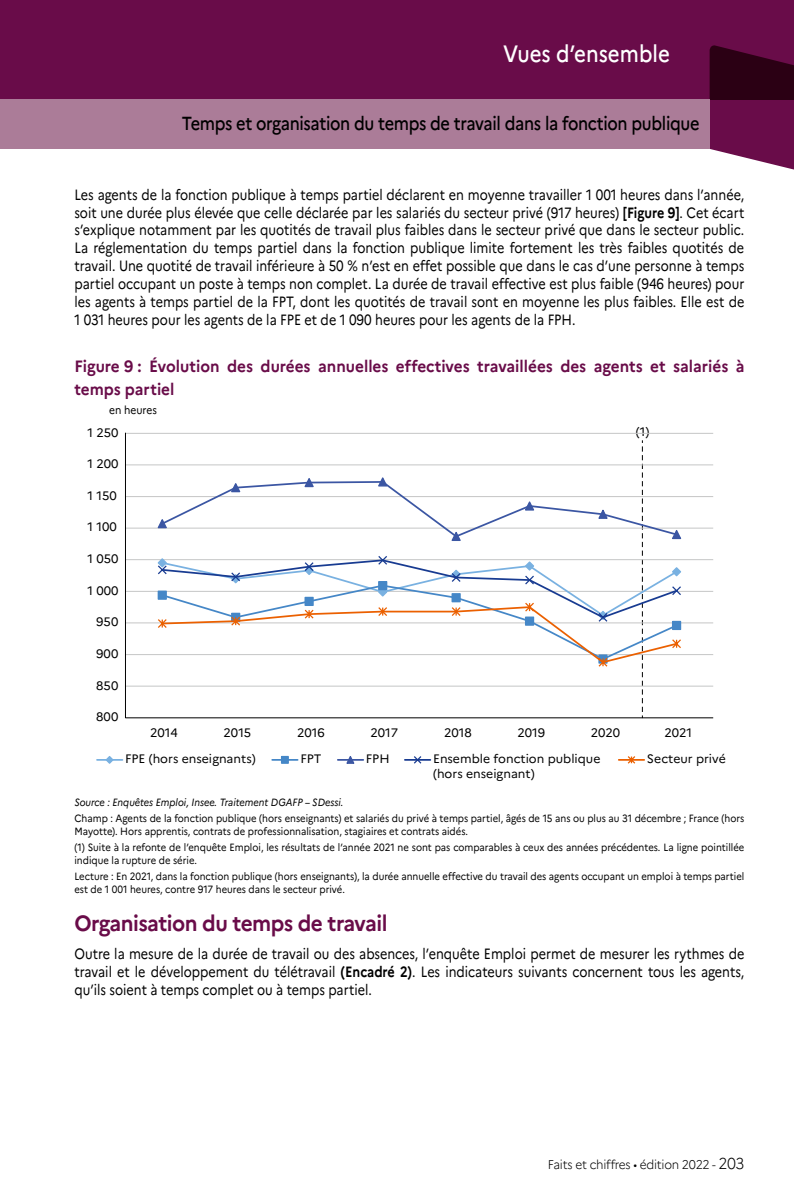
<style>
.page{position:relative;width:794px;height:1191px;background:#fff}
.page>*{position:absolute;margin:0;border:0;box-sizing:border-box;transform-origin:0 0}
.t1{font:500 23.62px "Marianne";color:#fff;scale:.87 1}
._04_Titre_2_Partie_2{font:700 22.05px "Marianne";letter-spacing:-.025em;color:#690c49;scale:.94 1}
.t2{font:500 18.9px "Marianne";letter-spacing:-.02em;color:#000;scale:.87 1}
._05_Titre{font:700 16.45px/22.8px "Marianne";color:#690c49;scale:.94 1}
._04_TC_après_figure{font:14.88px/17.8px "Marianne";color:#000;text-align:justify;scale:.85 1}
._04_TC{font:14.88px/17.8px "Marianne";color:#000;text-align:justify;scale:.85 1}
.t3{font:300 12.6px "Marianne";letter-spacing:-.02em;color:#000;scale:.94 1}
.t4{font:12.25px/14.7px "Marianne";color:#000}
._05_Cell_FaG{font:11.38px "Marianne";color:#000;scale:.9 1}
._05_Note{font:10.5px/12.6px "Marianne";color:#000;scale:.9 1}
._05_Source{font:italic 10.5px "Marianne";color:#000;scale:.9 1}
.s1{font-weight:700}
.s2{font-size:15.75px}
</style>
<div class="page">
<div style="left:0;top:0;width:794px;height:99px;background:#690c49"></div>
<svg style="left:709px;top:45px;width:85px;height:125px"></svg>
<div style="left:0;top:99px;width:709px;height:50px;background:#ab7c98"></div>
<svg style="left:125px;top:432px;width:589px;height:286px"></svg>
<svg style="left:156px;top:440px;width:526px;height:278px"></svg>
<svg style="left:97px;top:756px;width:25px;height:8px"></svg>
<svg style="left:272px;top:759px;width:26px;height:1px"></svg>
<div style="left:281px;top:756px;width:7px;height:7px;background:#4587c7"></div>
<div style="left:281px;top:756px;width:8px;height:8px;border:1px solid #4587c7"></div>
<svg style="left:338px;top:756px;width:25px;height:8px"></svg>
<svg style="left:405px;top:756px;width:25px;height:8px"></svg>
<svg style="left:619px;top:756px;width:25px;height:8px"></svg>
<h1 class="t1" style="left:503px;top:39px;width:193px">Vues d’ensemble</h1>
<p class="t2" style="left:182px;top:112px;width:596px">Temps et organisation du temps de travail dans la fonction publique</p>
<p class="_04_TC_après_figure" style="left:74px;top:185px;width:789px">Les agents de la fonction publique à temps partiel déclarent en moyenne travailler 1 001 heures dans l’année, soit une durée plus élevée que celle déclarée par les salariés du secteur privé (917 heures) <span class="s1">[Figure 9]</span>. Cet écart s’explique notamment par les quotités de travail plus faibles dans le secteur privé que dans le secteur public.<br>La réglementation du temps partiel dans la fonction publique limite fortement les très faibles quotités de travail. Une quotité de travail inférieure à 50 % n’est en effet possible que dans le cas d’une personne à temps partiel occupant un poste à temps non complet. La durée de travail effective est plus faible (946 heures) pour les agents à temps partiel de la FPT, dont les quotités de travail sont en moyenne les plus faibles. Elle est de 1 031 heures pour les agents de la FPE et de 1 090 heures pour les agents de la FPH.</p>
<p class="_05_Titre" style="left:74px;top:355px;width:714px">Figure 9 : Évolution des durées annuelles effectives travaillées des agents et salariés à temps partiel</p>
<p class="_05_Cell_FaG" style="left:109px;top:403px;width:55px">en heures</p>
<p class="t4" style="left:636px;top:424px;width:15px">(1)</p>
<p class="t4" style="left:88px;top:425px;width:33px">1 250</p>
<p class="t4" style="left:88px;top:456px;width:33px">1 200</p>
<p class="t4" style="left:88px;top:488px;width:31px">1 150</p>
<p class="t4" style="left:88px;top:520px;width:31px">1 100</p>
<p class="t4" style="left:88px;top:551px;width:33px">1 050</p>
<p class="t4" style="left:88px;top:583px;width:33px">1 000</p>
<p class="t4" style="left:96px;top:614px;width:24px">950</p>
<p class="t4" style="left:96px;top:646px;width:24px">900</p>
<p class="t4" style="left:96px;top:678px;width:24px">850</p>
<p class="t4" style="left:96px;top:709px;width:24px">800</p>
<p class="t4" style="left:150px;top:725px;width:29px">2014</p>
<p class="t4" style="left:224px;top:725px;width:29px">2015</p>
<p class="t4" style="left:297px;top:725px;width:29px">2016</p>
<p class="t4" style="left:370px;top:725px;width:29px">2017</p>
<p class="t4" style="left:444px;top:725px;width:29px">2018</p>
<p class="t4" style="left:517px;top:725px;width:29px">2019</p>
<p class="t4" style="left:591px;top:725px;width:31px">2020</p>
<p class="t4" style="left:664px;top:725px;width:29px">2021</p>
<p class="t4" style="left:125px;top:751px;width:132px">FPE (hors enseignants)</p>
<p class="t4" style="left:300px;top:751px;width:23px">FPT</p>
<p class="t4" style="left:366px;top:751px;width:25px">FPH</p>
<p class="t4" style="left:433px;top:751px;width:169px">Ensemble fonction publique (hors enseignant)</p>
<p class="t4" style="left:647px;top:751px;width:80px">Secteur privé</p>
<p class="_05_Source" style="left:74px;top:795px;width:300px">Source : Enquêtes Emploi, Insee. Traitement DGAFP – SDessi.</p>
<p class="_05_Note" style="left:74px;top:812px;width:746px">Champ : Agents de la fonction publique (hors enseignants) et salariés du privé à temps partiel, âgés de 15 ans ou plus au 31 décembre ; France (hors<br>Mayotte). Hors apprentis, contrats de professionnalisation, stagiaires et contrats aidés.</p>
<p class="_05_Note" style="left:74px;top:841px;width:746px">(1) Suite à la refonte de l’enquête Emploi, les résultats de l’année 2021 ne sont pas comparables à ceux des années précédentes. La ligne pointillée indique la rupture de série.</p>
<p class="_05_Note" style="left:74px;top:870px;width:746px">Lecture : En 2021, dans la fonction publique (hors enseignants), la durée annuelle effective du travail des agents occupant un emploi à temps partiel est de 1 001 heures, contre 917 heures dans le secteur privé.</p>
<h4 class="_04_Titre_2_Partie_2" style="left:74px;top:910px;width:335px">Organisation du temps de travail</h4>
<p class="_04_TC" style="left:74px;top:944px;width:789px">Outre la mesure de la durée de travail ou des absences, l’enquête Emploi permet de mesurer les rythmes de travail et le développement du télétravail <span class="s1">(Encadré 2)</span>. Les indicateurs suivants concernent tous les agents, qu’ils soient à temps complet ou à temps partiel.</p>
<p class="t3" style="left:548px;top:1157px;width:210px">Faits et chiffres • édition 2022 - <span class="s2">203</span></p>
</div>
